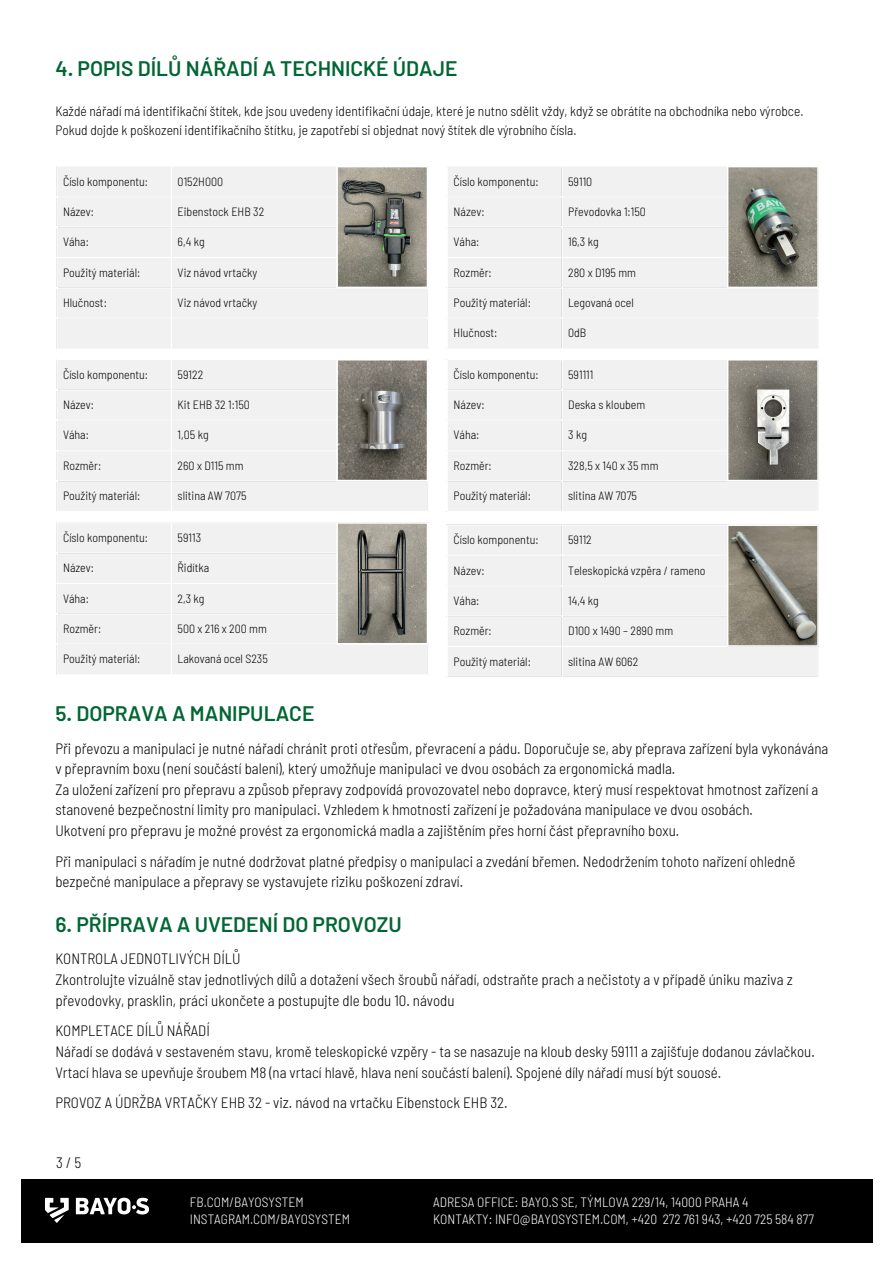
<style>
.page{position:relative;width:894px;height:1264px;background:#fff}
.page>*{position:absolute;margin:0;border:0;box-sizing:border-box;transform-origin:0 0}
.t1{font:600 21px "Barlow";color:#063}
.t2{font:300 semi-condensed 15px/20.7px "Barlow";color:#000}
.t3{font:300 semi-condensed 13.5px/18.8px "Barlow";color:#000}
.t4{font:300 semi-condensed 13.5px "Barlow";color:#fff}
.t5{font:300 semi-condensed 12px "Barlow";color:#000}
</style>
<div class="page">
<div style="left:21px;top:1179px;width:851px;height:63px;background:#000"></div>
<svg style="left:45px;top:1197px;width:24px;height:25px"></svg>
<svg style="left:76px;top:1197px;width:73px;height:17px"></svg>
<div style="left:58px;top:167px;width:369px;height:181px;background:#f1f1f1"></div>
<hr style="left:171px;top:167px;width:1px;height:181px;background:#fff">
<hr style="left:56px;top:196px;width:372px;height:1px;background:#fff">
<hr style="left:56px;top:226px;width:372px;height:2px;background:#fff">
<hr style="left:56px;top:257px;width:372px;height:1px;background:#fff">
<hr style="left:56px;top:287px;width:372px;height:1px;background:#fff">
<hr style="left:56px;top:318px;width:372px;height:1px;background:#fff">
<svg style="left:336px;top:167px;width:91px;height:120px"></svg>
<div style="left:448px;top:167px;width:369px;height:181px;background:#f1f1f1"></div>
<hr style="left:561px;top:167px;width:1px;height:181px;background:#fff">
<hr style="left:446px;top:196px;width:372px;height:1px;background:#fff">
<hr style="left:446px;top:226px;width:372px;height:2px;background:#fff">
<hr style="left:446px;top:257px;width:372px;height:1px;background:#fff">
<hr style="left:446px;top:287px;width:372px;height:1px;background:#fff">
<hr style="left:446px;top:318px;width:372px;height:1px;background:#fff">
<svg style="left:726px;top:167px;width:92px;height:121px"></svg>
<div style="left:58px;top:360px;width:369px;height:151px;background:#f1f1f1"></div>
<hr style="left:171px;top:360px;width:1px;height:151px;background:#fff">
<hr style="left:56px;top:389px;width:372px;height:1px;background:#fff">
<hr style="left:56px;top:419px;width:372px;height:2px;background:#fff">
<hr style="left:56px;top:450px;width:372px;height:1px;background:#fff">
<hr style="left:56px;top:480px;width:372px;height:1px;background:#fff">
<svg style="left:336px;top:360px;width:91px;height:120px"></svg>
<div style="left:448px;top:360px;width:369px;height:151px;background:#f1f1f1"></div>
<hr style="left:561px;top:360px;width:1px;height:151px;background:#fff">
<hr style="left:446px;top:389px;width:372px;height:1px;background:#fff">
<hr style="left:446px;top:419px;width:372px;height:2px;background:#fff">
<hr style="left:446px;top:450px;width:372px;height:1px;background:#fff">
<hr style="left:446px;top:480px;width:372px;height:1px;background:#fff">
<svg style="left:726px;top:360px;width:92px;height:120px"></svg>
<div style="left:58px;top:523px;width:369px;height:151px;background:#f1f1f1"></div>
<hr style="left:171px;top:523px;width:1px;height:151px;background:#fff">
<hr style="left:56px;top:552px;width:372px;height:1px;background:#fff">
<hr style="left:56px;top:583px;width:372px;height:1px;background:#fff">
<hr style="left:56px;top:613px;width:372px;height:1px;background:#fff">
<hr style="left:56px;top:643px;width:372px;height:1px;background:#fff">
<svg style="left:336px;top:522px;width:92px;height:121px"></svg>
<div style="left:448px;top:526px;width:369px;height:150px;background:#f1f1f1"></div>
<hr style="left:561px;top:525px;width:1px;height:151px;background:#fff">
<hr style="left:446px;top:554px;width:372px;height:2px;background:#fff">
<hr style="left:446px;top:585px;width:372px;height:1px;background:#fff">
<hr style="left:446px;top:615px;width:372px;height:1px;background:#fff">
<hr style="left:446px;top:646px;width:372px;height:1px;background:#fff">
<svg style="left:726px;top:524px;width:92px;height:123px"></svg>
<h1 class="t1" style="left:55px;top:55px;width:403px">4. POPIS DÍLŮ NÁŘADÍ A TECHNICKÉ ÚDAJE</h1>
<h2 class="t3" style="left:55px;top:101px;width:749px">Každé nářadí má identifikační štítek, kde jsou uvedeny identifikační údaje, které je nutno sdělit vždy, když se obrátíte na obchodníka nebo výrobce.<br>Pokud dojde k poškození identifikačního štítku, je zapotřebí si objednat nový štítek dle výrobního čísla.</h2>
<p class="t5" style="left:63px;top:173px;width:86px">Číslo komponentu:</p>
<p class="t5" style="left:177px;top:173px;width:47px">0152H000</p>
<p class="t5" style="left:63px;top:204px;width:32px">Název:</p>
<p class="t5" style="left:177px;top:204px;width:88px">Eibenstock EHB 32</p>
<p class="t5" style="left:63px;top:234px;width:27px">Váha:</p>
<p class="t5" style="left:177px;top:234px;width:29px">6,4 kg</p>
<p class="t5" style="left:63px;top:265px;width:79px">Použitý materiál:</p>
<p class="t5" style="left:177px;top:265px;width:81px">Viz návod vrtačky</p>
<p class="t5" style="left:63px;top:295px;width:45px">Hlučnost:</p>
<p class="t5" style="left:177px;top:295px;width:81px">Viz návod vrtačky</p>
<p class="t5" style="left:63px;top:366px;width:86px">Číslo komponentu:</p>
<p class="t5" style="left:177px;top:366px;width:27px">59122</p>
<p class="t5" style="left:63px;top:397px;width:32px">Název:</p>
<p class="t5" style="left:177px;top:397px;width:74px">Kit EHB 32 1:150</p>
<p class="t5" style="left:63px;top:427px;width:27px">Váha:</p>
<p class="t5" style="left:177px;top:427px;width:32px">1,05 kg</p>
<p class="t5" style="left:63px;top:458px;width:40px">Rozměr:</p>
<p class="t5" style="left:177px;top:458px;width:67px">260 x D115 mm</p>
<p class="t5" style="left:63px;top:488px;width:79px">Použitý materiál:</p>
<p class="t5" style="left:177px;top:488px;width:70px">slitina AW 7075</p>
<p class="t5" style="left:63px;top:530px;width:86px">Číslo komponentu:</p>
<p class="t5" style="left:177px;top:530px;width:25px">59113</p>
<p class="t5" style="left:63px;top:560px;width:32px">Název:</p>
<p class="t5" style="left:177px;top:560px;width:33px">Řidítka</p>
<p class="t5" style="left:63px;top:590px;width:27px">Váha:</p>
<p class="t5" style="left:177px;top:590px;width:28px">2,3 kg</p>
<p class="t5" style="left:63px;top:621px;width:40px">Rozměr:</p>
<p class="t5" style="left:177px;top:621px;width:91px">500 x 216 x 200 mm</p>
<p class="t5" style="left:63px;top:651px;width:79px">Použitý materiál:</p>
<p class="t5" style="left:177px;top:651px;width:92px">Lakovaná ocel S235</p>
<p class="t5" style="left:453px;top:173px;width:86px">Číslo komponentu:</p>
<p class="t5" style="left:568px;top:173px;width:26px">59110</p>
<p class="t5" style="left:453px;top:204px;width:32px">Název:</p>
<p class="t5" style="left:568px;top:204px;width:79px">Převodovka 1:150</p>
<p class="t5" style="left:453px;top:234px;width:27px">Váha:</p>
<p class="t5" style="left:568px;top:234px;width:32px">16,3 kg</p>
<p class="t5" style="left:453px;top:265px;width:40px">Rozměr:</p>
<p class="t5" style="left:568px;top:265px;width:69px">280 x D195 mm</p>
<p class="t5" style="left:453px;top:295px;width:79px">Použitý materiál:</p>
<p class="t5" style="left:568px;top:295px;width:67px">Legovaná ocel</p>
<p class="t5" style="left:453px;top:325px;width:45px">Hlučnost:</p>
<p class="t5" style="left:568px;top:325px;width:20px">0dB</p>
<p class="t5" style="left:453px;top:366px;width:86px">Číslo komponentu:</p>
<p class="t5" style="left:568px;top:366px;width:27px">591111</p>
<p class="t5" style="left:453px;top:397px;width:32px">Název:</p>
<p class="t5" style="left:568px;top:397px;width:78px">Deska s kloubem</p>
<p class="t5" style="left:453px;top:427px;width:27px">Váha:</p>
<p class="t5" style="left:568px;top:427px;width:20px">3kg</p>
<p class="t5" style="left:453px;top:458px;width:40px">Rozměr:</p>
<p class="t5" style="left:568px;top:458px;width:92px">328,5 x 140 x 35 mm</p>
<p class="t5" style="left:453px;top:488px;width:79px">Použitý materiál:</p>
<p class="t5" style="left:568px;top:488px;width:70px">slitina AW 7075</p>
<p class="t5" style="left:453px;top:532px;width:86px">Číslo komponentu:</p>
<p class="t5" style="left:568px;top:532px;width:25px">59112</p>
<p class="t5" style="left:453px;top:562px;width:32px">Název:</p>
<p class="t5" style="left:568px;top:562px;width:139px">Teleskopická vzpěra / rameno</p>
<p class="t5" style="left:453px;top:593px;width:27px">Váha:</p>
<p class="t5" style="left:568px;top:593px;width:32px">14,4 kg</p>
<p class="t5" style="left:453px;top:623px;width:40px">Rozměr:</p>
<h1 class="t5" style="left:568px;top:623px;width:106px">D100 x 1490 – 2890 mm</h1>
<h2 class="t5" style="left:453px;top:653px;width:79px">Použitý materiál:</h2>
<h2 class="t5" style="left:568px;top:653px;width:71px">slitina AW 6062</h2>
<h2 class="t1" style="left:55px;top:700px;width:260px">5. DOPRAVA A MANIPULACE</h2>
<h2 class="t2" style="left:55px;top:737px;width:774px">Při převozu a manipulaci je nutné nářadí chránit proti otřesům, převracení a pádu. Doporučuje se, aby přeprava zařízení byla vykonávána v přepravním boxu (není součástí balení), který umožňuje manipulaci ve dvou osobách za ergonomická madla.<br>Za uložení zařízení pro přepravu a způsob přepravy zodpovídá provozovatel nebo dopravce, který musí respektovat hmotnost zařízení a stanovené bezpečnostní limity pro manipulaci. Vzhledem k hmotnosti zařízení je požadována manipulace ve dvou osobách.<br>Ukotvení pro přepravu je možné provést za ergonomická madla a zajištěním přes horní část přepravního boxu.</h2>
<h2 class="t2" style="left:55px;top:850px;width:741px">Při manipulaci s nářadím je nutné dodržovat platné předpisy o manipulaci a zvedání břemen. Nedodržením tohoto nařízení ohledně bezpečné manipulace a přepravy se vystavujete riziku poškození zdraví.</h2>
<h2 class="t1" style="left:55px;top:910px;width:348px">6. PŘÍPRAVA A UVEDENÍ DO PROVOZU</h2>
<p class="t2" style="left:55px;top:948px;width:738px">KONTROLA JEDNOTLIVÝCH DÍLŮ<br>Zkontrolujte vizuálně stav jednotlivých dílů a dotažení všech šroubů nářadí, odstraňte prach a nečistoty a v případě úniku maziva z převodovky, prasklin, práci ukončete a postupujte dle bodu 10. návodu</p>
<p class="t2" style="left:55px;top:1019px;width:760px">KOMPLETACE DÍLŮ NÁŘADÍ<br>Nářadí se dodává v sestaveném stavu, kromě teleskopické vzpěry - ta se nasazuje na kloub desky 59111 a zajišťuje dodanou závlačkou.<br>Vrtací hlava se upevňuje šroubem M8 (na vrtací hlavě, hlava není součástí balení). Spojené díly nářadí musí být souosé.</p>
<p class="t2" style="left:55px;top:1091px;width:453px">PROVOZ A ÚDRŽBA VRTAČKY EHB 32 - viz. návod na vrtačku Eibenstock EHB 32.</p>
<p class="t2" style="left:56px;top:1151px;width:26px">3/5</p>
<p class="t4" style="left:190px;top:1193px;width:115px">FB.COM/BAYOSYSTEM</p>
<p class="t4" style="left:190px;top:1210px;width:161px">INSTAGRAM.COM/BAYOSYSTEM</p>
<p class="t4" style="left:433px;top:1193px;width:317px">ADRESA OFFICE: BAYO.S SE, TÝMLOVA 229/14, 14000 PRAHA 4</p>
<p class="t4" style="left:433px;top:1210px;width:382px">KONTAKTY: INFO@BAYOSYSTEM.COM, +420 272 761 943, +420 725 584 877</p>
</div>
